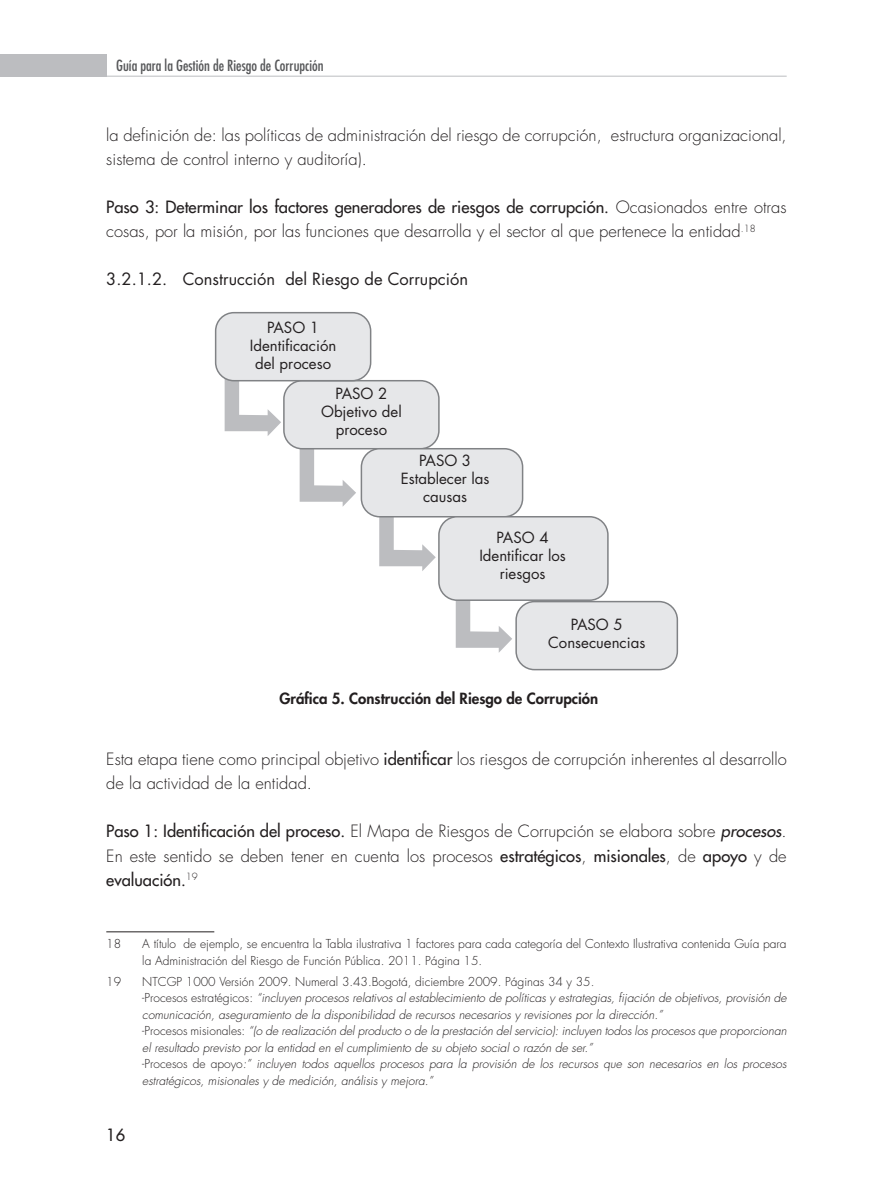
<style>
.page{position:relative;width:893px;height:1191px;background:#fff}
.page>*{position:absolute;margin:0;border:0;box-sizing:border-box;transform-origin:0 0}
.t1{font:300 16.5px/24px "Futura Std";color:#231f20}
.t2{font:16.5px "Futura Std";color:#231f20}
.t3{font:500 16.5px "Futura Std";color:#231f20}
.t4{font:15px/18px "Futura Std";color:#231f20;text-align:center}
.t5{font:800 15px "Futura Std";color:#231f20}
.t6{font:condensed 15px "Futura Std";color:#57585a}
.t7{font:italic 300 12px/16.5px "Futura Std";color:#231f20}
.t8{font:300 12px/16.5px "Futura Std";color:#231f20}
.s1{font-weight:500}
.s2{font-weight:500;font-style:italic}
.s3{font-style:normal}
</style>
<div class="page">
<div style="left:0;top:54px;width:106px;height:23px;background:#bcbdc0"></div>
<hr style="left:103px;top:76px;width:684px;height:1px;background:#bcbdc0">
<hr style="left:106px;top:931px;width:108px;height:1px;background:#231f20">
<svg style="left:456px;top:601px;width:56px;height:52px"></svg>
<svg style="left:379px;top:517px;width:57px;height:54px"></svg>
<svg style="left:300px;top:449px;width:56px;height:58px"></svg>
<div style="left:284px;top:381px;width:155px;height:68px;background:#e6e7e9;border-radius:18px"></div>
<div style="left:283px;top:380px;width:157px;height:69px;border:2px solid #808285;border-radius:18px"></div>
<div style="left:361px;top:449px;width:162px;height:68px;background:#e6e7e9;border-radius:18px"></div>
<div style="left:361px;top:448px;width:162px;height:69px;border:2px solid #808285;border-radius:18px"></div>
<div style="left:516px;top:601px;width:161px;height:68px;background:#e6e7e9;border-radius:18px"></div>
<div style="left:515px;top:601px;width:163px;height:69px;border:2px solid #808285;border-radius:18px"></div>
<div style="left:439px;top:517px;width:169px;height:83px;background:#e6e7e9;border-radius:18px"></div>
<div style="left:438px;top:516px;width:171px;height:85px;border:2px solid #808285;border-radius:18px"></div>
<svg style="left:225px;top:379px;width:56px;height:57px"></svg>
<div style="left:216px;top:313px;width:155px;height:68px;background:#e6e7e9;border-radius:18px"></div>
<div style="left:215px;top:312px;width:156px;height:69px;border:2px solid #808285;border-radius:18px"></div>
<p class="t6" style="left:116px;top:57px;width:209px">Guía para la Gestión de Riesgo de Corrupción</p>
<h1 class="t1" style="left:106px;top:124px;width:682px">la definición de: las políticas de administración del riesgo de corrupción, estructura organizacional, sistema de control interno y auditoría).</h1>
<h1 class="t1" style="left:106px;top:196px;width:682px"><span class="s1">Paso 3: Determinar los factores generadores de riesgos de corrupción.</span> Ocasionados entre otras cosas, por la misión, por las funciones que desarrolla y el sector al que pertenece la entidad<sup>.18</sup></h1>
<h1 class="t2" style="left:106px;top:269px;width:363px">3.2.1.2. Construcción del Riesgo de Corrupción</h1>
<p class="t4" style="left:250px;top:319px;width:88px">PASO 1<br>Identificación del proceso</p>
<p class="t4" style="left:321px;top:385px;width:82px">PASO 2<br>Objetivo del proceso</p>
<p class="t4" style="left:401px;top:452px;width:90px">PASO 3<br>Establecer las causas</p>
<p class="t4" style="left:479px;top:529px;width:88px">PASO 4<br>Identificar los riesgos</p>
<p class="t4" style="left:548px;top:615px;width:99px">PASO 5<br>Consecuencias</p>
<p class="t5" style="left:280px;top:689px;width:320px">Gráfica 5. Construcción del Riesgo de Corrupción</p>
<h1 class="t1" style="left:106px;top:748px;width:682px">Esta etapa tiene como principal objetivo <span class="s1">identificar</span> los riesgos de corrupción inherentes al desarrollo de la actividad de la entidad.</h1>
<h1 class="t1" style="left:106px;top:820px;width:682px;text-align:justify"><span class="s1">Paso 1: Identificación del proceso.</span> El Mapa de Riesgos de Corrupción se elabora sobre <span class="s2">procesos</span>.<br>En este sentido se deben tener en cuenta los procesos <span class="s1">estratégicos</span>, <span class="s1">misionales</span>, de <span class="s1">apoyo</span> y de <span class="s1">evaluación.</span><sup>19</sup></h1>
<p class="t8" style="left:106px;top:936px;width:16px">18</p>
<p class="t8" style="left:142px;top:936px;width:646px">A título de ejemplo, se encuentra la Tabla ilustrativa 1 factores para cada categoría del Contexto Ilustrativa contenida Guía para la Administración del Riesgo de Función Pública. 2011. Página 15.</p>
<p class="t8" style="left:106px;top:973px;width:16px">19</p>
<p class="t7" style="left:142px;top:973px;width:646px"><span class="s3">NTCGP 1000 Versión 2009. Numeral 3.43.Bogotá, diciembre 2009. Páginas 34 y 35.<br>-Procesos estratégicos:</span> “incluyen procesos relativos al establecimiento de políticas y estrategias, fijación de objetivos, provisión de comunicación, aseguramiento de la disponibilidad de recursos necesarios y revisiones por la dirección.”<br><span class="s3">-Procesos misionales:</span> “(o de realización del producto o de la prestación del servicio): incluyen todos los procesos que proporcionan el resultado previsto por la entidad en el cumplimiento de su objeto social o razón de ser.”<br><span class="s3">-Procesos de apoyo</span>:” incluyen todos aquellos procesos para la provisión de los recursos que son necesarios en los procesos estratégicos, misionales y de medición, análisis y mejora.”</p>
<h1 class="t3" style="left:106px;top:1124px;width:21px">16</h1>
</div>
